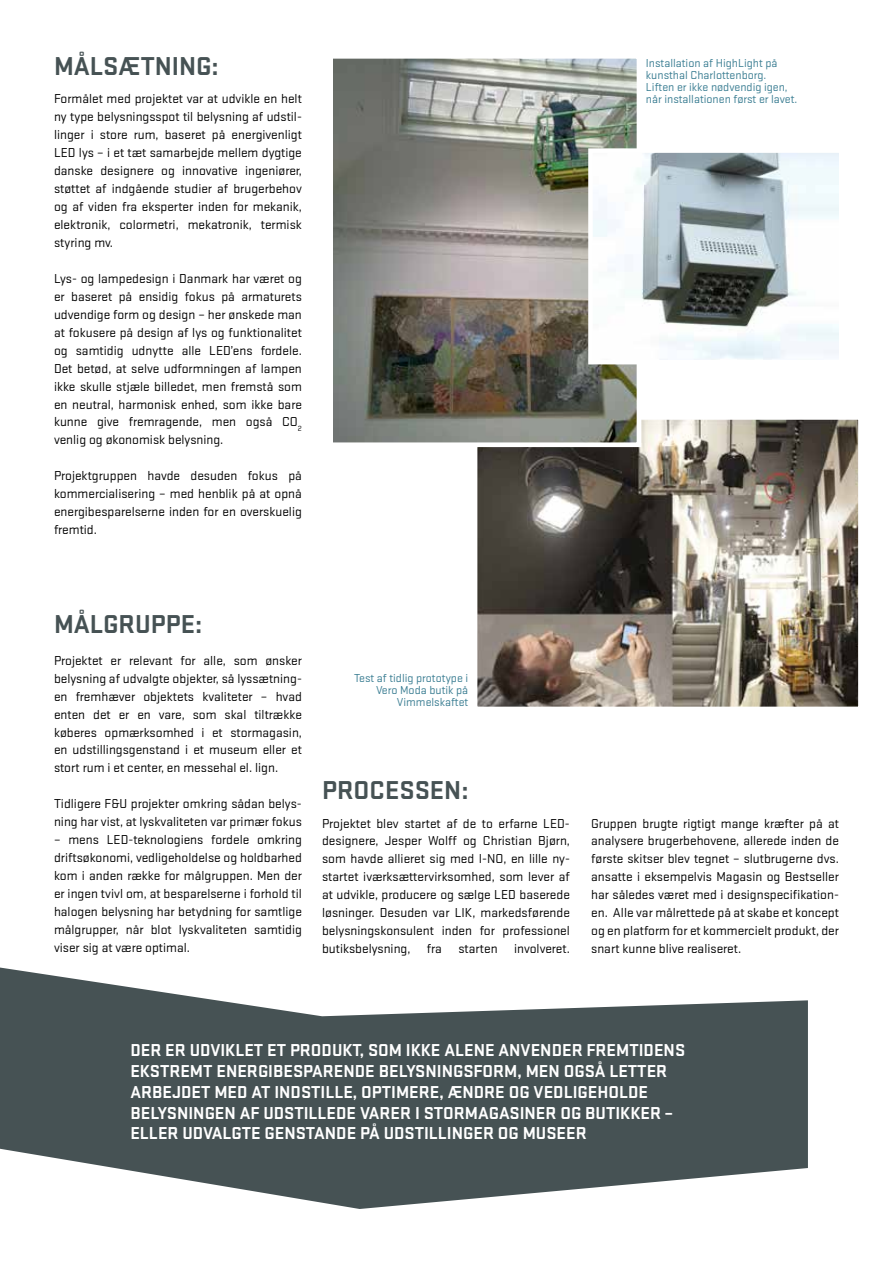
<style>
.page{position:relative;width:893px;height:1263px;background:#fff}
.page>*{position:absolute;margin:0;border:0;box-sizing:border-box;transform-origin:0 0}
.t1{font:700 26.85px "Stratum 1";color:#465254}
.t2{font:700 18px "Stratum 1";color:#fff}
.t3{font:13.5px/18px "Stratum 1";color:#000;text-align:justify}
.t4{font:12px/12px "Stratum 1";color:#3a7d92}
</style>
<div class="page">
<svg style="left:0;top:967px;width:808px;height:242px;fill:#465254"></svg>
<img style="left:478px;top:420px;width:380px;height:286px">
<div style="left:473px;top:415px;width:390px;height:296px;border:4px solid #fff"></div>
<img style="left:334px;top:60px;width:301px;height:381px">
<div style="left:328px;top:54px;width:313px;height:393px;border:5px solid #fff"></div>
<img style="left:593px;top:153px;width:245px;height:206px">
<div style="left:588px;top:148px;width:255px;height:216px;border:4px solid #fff"></div>
<h1 class="t1" style="left:54px;top:47px;width:102px">MÅLSÆTNING</h1>
<h1 class="t1" style="left:212px;top:47px;width:9px">:</h1>
<p class="t3" style="left:54px;top:89px;width:249px">Formålet med projektet var at udvikle en helt ny type belysningsspot til belysning af udstil&shy;linger i store rum, baseret på energivenligt LED lys – i et tæt samarbejde mellem dygtige danske designere og innovative ingeniører, støttet af indgående studier af brugerbehov og af viden fra eksperter inden for mekanik, elektronik, colormetri, mekatronik, termisk styring mv.</p>
<p class="t3" style="left:54px;top:269px;width:249px">Lys- og lampedesign i Danmark har været og er baseret på ensidig fokus på armaturets udvendige form og design – her ønskede man at fokusere på design af lys og funktionalitet og samtidig udnytte alle LED’ens fordele.<br>Det betød, at selve udformningen af lampen ikke skulle stjæle billedet, men fremstå som en neutral, harmonisk enhed, som ikke bare kunne give fremragende, men også CO<sub>2 </sub>venlig og økonomisk belysning.</p>
<p class="t3" style="left:54px;top:466px;width:249px">Projektgruppen havde desuden fokus på kommercialisering – med henblik på at opnå energibesparelserne inden for en overskuelig fremtid.</p>
<p class="t4" style="left:646px;top:56px;width:153px">Installation af HighLight på kunsthal Charlottenborg.<br>Liften er ikke nødvendig igen, når installationen først er lavet.</p>
<h1 class="t1" style="left:54px;top:605px;width:150px">MÅLGRUPPE:</h1>
<p class="t3" style="left:54px;top:651px;width:249px">Projektet er relevant for alle, som ønsker belysning af udvalgte objekter, så lyssætning&shy;en fremhæver objektets kvaliteter – hvad enten det er en vare, som skal tiltrække køberes opmærksomhed i et stormagasin, en udstillingsgenstand i et museum eller et stort rum i et center, en messehal el. lign.</p>
<p class="t3" style="left:54px;top:794px;width:249px">Tidligere F&amp;U projekter omkring sådan belys&shy;ning har vist, at lyskvaliteten var primær fokus</p>
<p class="t3" style="left:54px;top:830px;width:249px">– mens LED-teknologiens fordele omkring driftsøkonomi, vedligeholdelse og holdbarhed kom i anden række for målgruppen. Men der er ingen tvivl om, at besparelserne i forhold til halogen belysning har betydning for samtlige målgrupper, når blot lyskvaliteten samtidig viser sig at være optimal.</p>
<p class="t4" style="left:354px;top:671px;width:116px;text-align:right">Test af tidlig prototype i<br>Vero Moda butik på<br>Vimmelskaftet</p>
<h1 class="t1" style="left:322px;top:771px;width:79px">PROCESSEN</h1>
<h1 class="t1" style="left:461px;top:771px;width:9px">:</h1>
<p class="t3" style="left:322px;top:813px;width:249px;text-align:left">Projektet blev startet af de to erfarne LED&shy;designere, Jesper Wolff og Christian Bjørn, som havde allieret sig med I-NO, en lille ny&shy;startet iværksættervirksomhed, som lever af at udvikle, producere og sælge LED baserede løsninger. Desuden var LIK, markedsførende belysningskonsulent inden for professionel butiksbelysning, fra starten involveret.</p>
<p class="t3" style="left:591px;top:813px;width:249px">Gruppen brugte rigtigt mange kræfter på at analysere brugerbehovene, allerede inden de første skitser blev tegnet – slutbrugerne dvs. ansatte i eksempelvis Magasin og Bestseller har således været med i designspecifikation&shy;en. Alle var målrettede på at skabe et koncept og en platform for et kommercielt produkt, der snart kunne blive realiseret.</p>
<h2 class="t2" style="left:130px;top:1037px;width:80px">DER ER UDVIK</h2>
<h2 class="t2" style="left:235px;top:1037px;width:145px">LET ET PRODUKT, SOM</h2>
<h2 class="t2" style="left:406px;top:1037px;width:10px">IKKE</h2>
<h2 class="t2" style="left:444px;top:1037px;width:31px">ALENE</h2>
<h2 class="t2" style="left:498px;top:1037px;width:22px">ANVENDER</h2>
<h2 class="t2" style="left:587px;top:1037px;width:10px">FREM-TIDENS</h2>
<h2 class="t2" style="left:130px;top:1058px;width:12px">EKSTREMT</h2>
<h2 class="t2" style="left:216px;top:1058px;width:11px">ENERGI</h2>
<h2 class="t2" style="left:273px;top:1058px;width:61px">BESPARENDE</h2>
<h2 class="t2" style="left:379px;top:1058px;width:48px">BELYSNINGSFORM</h2>
<h2 class="t2" style="left:517px;top:1058px;width:20px">, MEN</h2>
<h2 class="t2" style="left:564px;top:1058px;width:65px">OGSÅ LETTER</h2>
<h2 class="t2" style="left:130px;top:1079px;width:62px">ARBEJDET</h2>
<h2 class="t2" style="left:214px;top:1079px;width:12px">MED</h2>
<h2 class="t2" style="left:251px;top:1079px;width:32px">AT INDSTI</h2>
<h2 class="t2" style="left:325px;top:1079px;width:67px">LLE, OPTIMERE</h2>
<h2 class="t2" style="left:439px;top:1079px;width:35px">, ÆNDRE</h2>
<h2 class="t2" style="left:509px;top:1079px;width:130px">OG VEDLIGE-HOLDE</h2>
<h2 class="t2" style="left:130px;top:1100px;width:48px">BELYSNINGEN</h2>
<h2 class="t2" style="left:240px;top:1100px;width:44px">AF UDSTI</h2>
<h2 class="t2" style="left:309px;top:1100px;width:29px">LLEDE</h2>
<h2 class="t2" style="left:360px;top:1100px;width:31px">VARER</h2>
<h2 class="t2" style="left:415px;top:1100px;width:21px">I STORM</h2>
<h2 class="t2" style="left:478px;top:1100px;width:42px">AGASINER</h2>
<h2 class="t2" style="left:560px;top:1100px;width:56px">OG BUTIKKER</h2>
<h2 class="t2" style="left:665px;top:1100px;width:10px">–</h2>
<h2 class="t2" style="left:130px;top:1121px;width:112px">ELLER UDVALGTE</h2>
<h2 class="t2" style="left:264px;top:1121px;width:11px">GENST</h2>
<h2 class="t2" style="left:314px;top:1121px;width:22px">ANDE</h2>
<h2 class="t2" style="left:360px;top:1121px;width:44px">PÅ UDSTI</h2>
<h2 class="t2" style="left:429px;top:1121px;width:29px">LLINGER</h2>
<h2 class="t2" style="left:498px;top:1121px;width:60px">OG MUSEER</h2>
</div>
